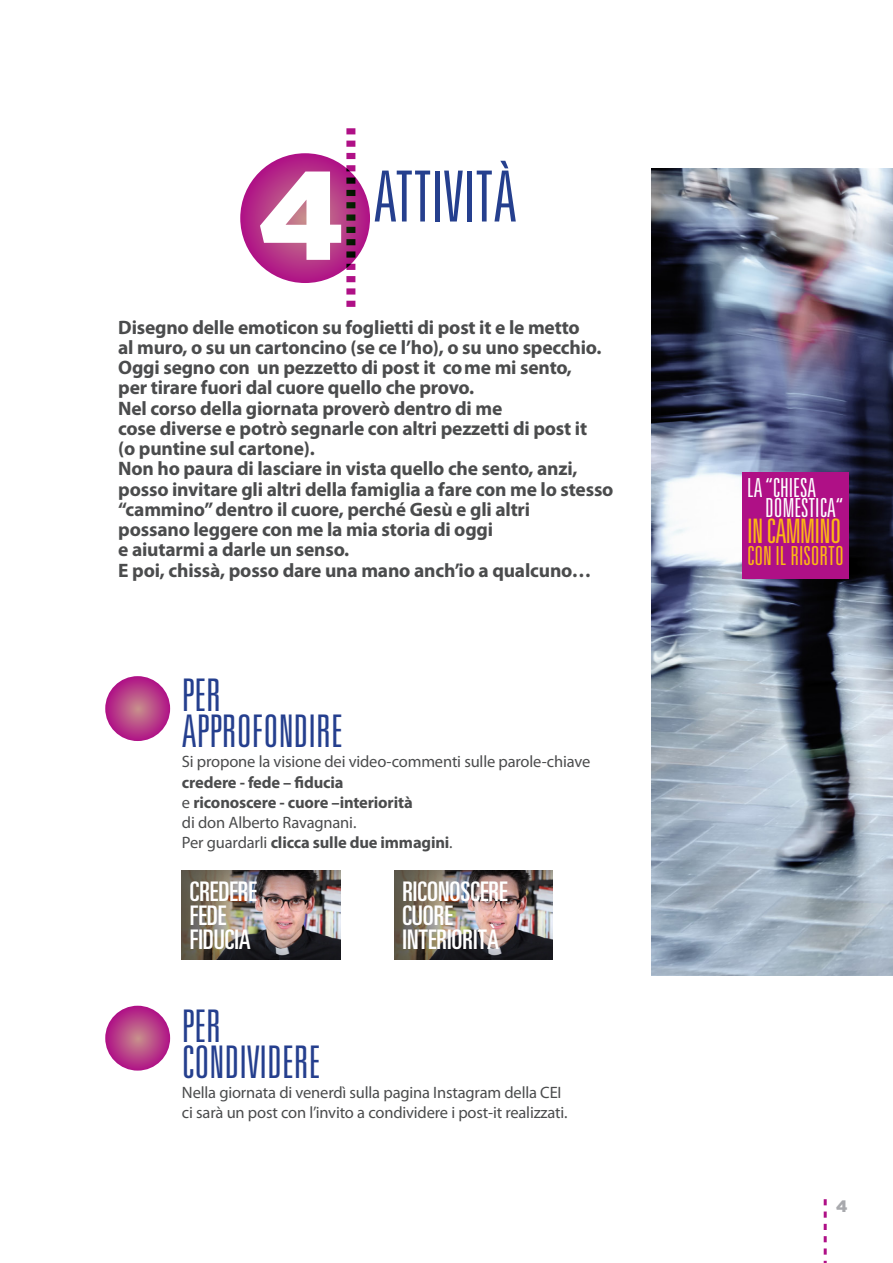
<style>
.page{position:relative;width:893px;height:1263px;background:#fff}
.page>*{position:absolute;margin:0;border:0;box-sizing:border-box;transform-origin:0 0}
.Univers_30{font:900 125.25px "Gotham";color:#fff}
.Univers_30-2{font:300 ultra-condensed 70.5px "Univers LT";color:#253f8e}
.Univers_30-3{font:300 ultra-condensed 45px "Univers LT";color:#253f8e}
.Sotto{font:300 ultra-condensed 33.75px "Univers LT";letter-spacing:-.02em;color:#fcb814}
.Univers_30-4{font:ultra-condensed 27px "Univers LT";color:#fff}
.Sotto-2{font:300 ultra-condensed 26.25px "Univers LT";color:#fff}
.Sotto-3{font:300 ultra-condensed 26.25px "Univers LT";color:#fcb814}
.Testo_11_Migrantes{font:700 19.5px/20.2px "Myriad Pro";letter-spacing:-.01em;color:#4b4c4d}
.Testo_11_Migrantes-2{font:16.5px "Myriad Pro";letter-spacing:-.01em;color:#4b4c4d}
.Testo_11_Migrantes-3{font:700 16.5px "Myriad Pro";letter-spacing:-.01em;color:#4b4c4d}
.Testo_11{font:900 16.5px "Gotham";color:#a8a9ad}
.s1{font-weight:400}
</style>
<div class="page">
<img style="left:651px;top:168px;width:242px;height:808px">
<svg style="left:240px;top:153px;width:130px;height:130px;background:#b73c88"></svg>
<svg style="left:346px;top:128px;width:9px;height:179px"></svg>
<div style="left:742px;top:472px;width:106px;height:106px;background:#af1086"></div>
<div style="left:174px;top:863px;width:174px;height:104px;background:#231f20;opacity:.75"></div>
<div style="left:387px;top:863px;width:173px;height:104px;background:#231f20;opacity:.75"></div>
<svg style="left:824px;top:1199px;width:3px;height:64px"></svg>
<svg style="left:105px;top:676px;width:65px;height:65px;background:#b83d89"></svg>
<svg style="left:105px;top:1006px;width:65px;height:64px;background:#b73c88"></svg>
<p class="Univers_30" style="left:258px;top:143px;width:88px">4</p>
<p class="Univers_30-2" style="left:374px;top:157px;width:145px">ATTIVITÀ</p>
<p class="Testo_11_Migrantes" style="left:118px;top:316px;width:485px">Disegno delle emoticon su foglietti di post it e le metto<br>al muro, o su un cartoncino (se ce l’ho), o su uno specchio.<br>Oggi segno con un pezzetto di post it come mi sento,</p>
<p class="Testo_11_Migrantes" style="left:118px;top:377px;width:357px">per tirare fuori dal cuore quello che provo.</p>
<p class="Testo_11_Migrantes" style="left:118px;top:397px;width:386px">Nel corso della giornata proverò dentro di me</p>
<p class="Testo_11_Migrantes" style="left:118px;top:417px;width:470px">cose diverse e potrò segnarle con altri pezzetti di post it</p>
<p class="Testo_11_Migrantes" style="left:118px;top:438px;width:198px">(o puntine sul cartone).</p>
<p class="Testo_11_Migrantes" style="left:118px;top:458px;width:497px">Non ho paura di lasciare in vista quello che sento, anzi, posso invitare gli altri della famiglia a fare con me lo stesso “cammino” dentro il cuore, perché Gesù e gli altri</p>
<p class="Testo_11_Migrantes" style="left:118px;top:519px;width:376px">possano leggere con me la mia storia di oggi</p>
<p class="Testo_11_Migrantes" style="left:118px;top:539px;width:233px">e aiutarmi a darle un senso.</p>
<p class="Testo_11_Migrantes" style="left:118px;top:559px;width:474px">E poi, chissà, posso dare una mano anch’io a qualcuno…</p>
<p class="Univers_30-3" style="left:182px;top:670px;width:41px">PER</p>
<p class="Univers_30-3" style="left:182px;top:706px;width:162px">APPROFONDIRE</p>
<p class="Testo_11_Migrantes-2" style="left:182px;top:752px;width:410px">Si propone la visione dei video-commenti sulle parole-chiave</p>
<p class="Testo_11_Migrantes-3" style="left:182px;top:771px;width:163px">credere - fede – fiducia</p>
<p class="Testo_11_Migrantes-3" style="left:182px;top:791px;width:232px"><span class="s1">e</span> riconoscere - cuore –interiorità</p>
<p class="Testo_11_Migrantes-2" style="left:182px;top:812px;width:176px">di don Alberto Ravagnani.</p>
<p class="Testo_11_Migrantes-3" style="left:182px;top:832px;width:272px"><span class="s1">Per guardarli</span> clicca sulle due immagini<span class="s1">.</span></p>
<p class="Univers_30-4" style="left:190px;top:876px;width:69px">CREDERE</p>
<p class="Univers_30-4" style="left:190px;top:900px;width:38px">FEDE</p>
<p class="Univers_30-4" style="left:190px;top:924px;width:63px">FIDUCIA</p>
<p class="Univers_30-4" style="left:402px;top:876px;width:107px">RICONOSCERE</p>
<p class="Univers_30-4" style="left:402px;top:900px;width:52px">CUORE</p>
<p class="Univers_30-4" style="left:402px;top:924px;width:98px">INTERIORITÀ</p>
<p class="Univers_30-3" style="left:182px;top:1001px;width:41px">PER</p>
<p class="Univers_30-3" style="left:182px;top:1037px;width:140px">CONDIVIDERE</p>
<p class="Testo_11_Migrantes-2" style="left:182px;top:1082px;width:381px">Nella giornata di venerdì sulla pagina Instagram della CEI</p>
<p class="Testo_11_Migrantes-2" style="left:182px;top:1103px;width:387px">ci sarà un post con l’invito a condividere i post-it realizzati.</p>
<p class="Sotto-2" style="left:747px;top:473px;width:71px">LA “CHIESA</p>
<p class="Sotto-2" style="left:765px;top:493px;width:79px">DOMESTICA“</p>
<p class="Sotto" style="left:747px;top:512px;width:96px">IN CAMMINO</p>
<p class="Sotto-3" style="left:747px;top:541px;width:98px">CON IL RISORTO</p>
<p class="Testo_11" style="left:836px;top:1197px;width:13px">4</p>
</div>
